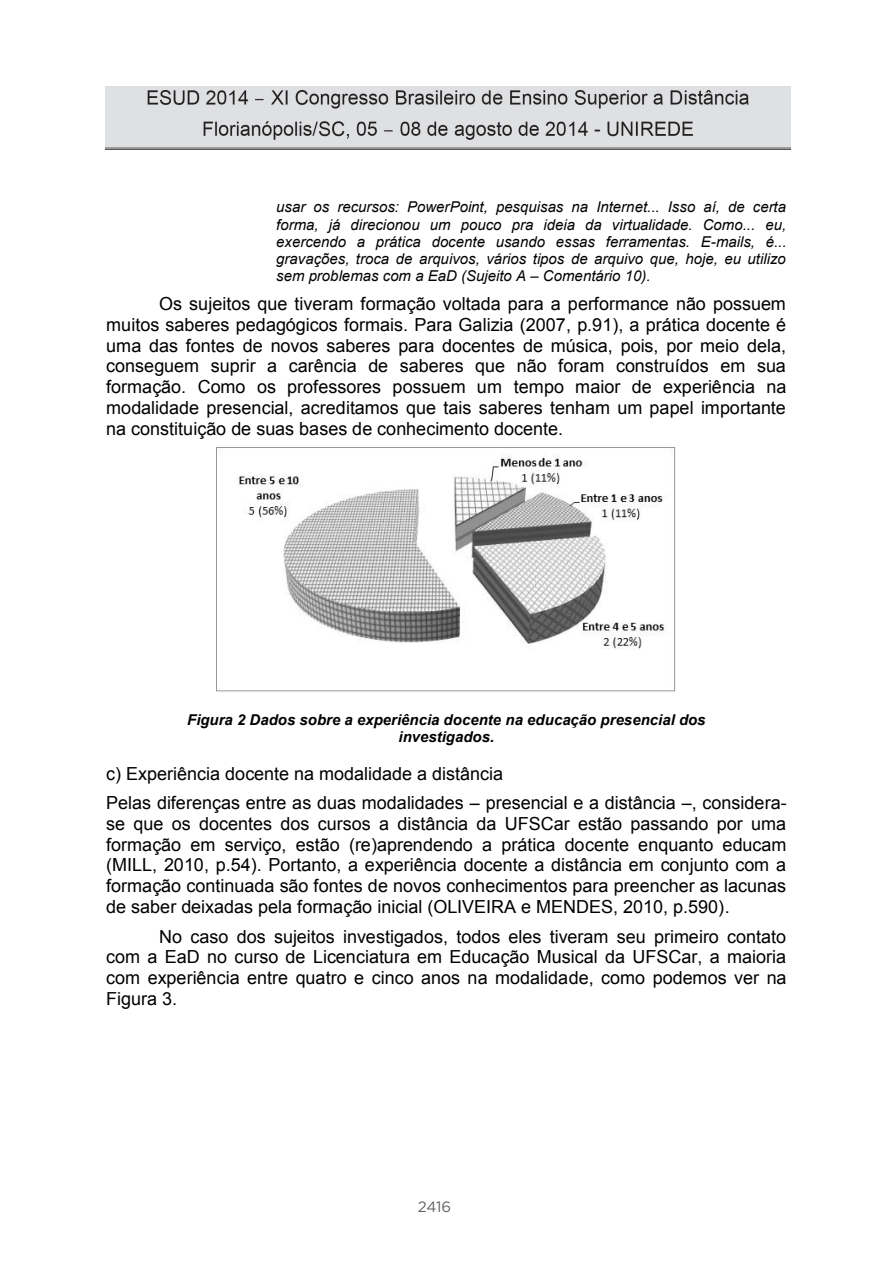
<style>
.page{position:relative;width:893px;height:1263px;background:#fff}
.page>*{position:absolute;margin:0;border:0;box-sizing:border-box;transform-origin:0 0}
.t1{font:18px/20.7px "Arial";color:#000;text-align:justify}
.t2{font:italic 15px/17.2px "Arial";color:#000;text-align:justify}
.t3{font:italic 700 15px/17.2px "Arial";color:#000;text-align:center}
.t4{font:15px "Gotham";color:#636366}
.s1{font-style:inherit}
</style>
<div class="page">
<img style="left:105px;top:86px;width:685px;height:63px">
<img style="left:217px;top:447px;width:459px;height:245px">
<p class="t2" style="left:276px;top:199px;width:512px">usar os recursos: PowerPoint, pesquisas na Internet... Isso aí, de certa forma, já direcionou um pouco pra ideia da virtualidade. Como... eu, exercendo a prática docente usando essas ferramentas. E-mails, é... gravações, troca de arquivos, vários tipos de arquivo que, hoje, eu utilizo sem problemas com a EaD (Sujeito A <span class="s1">–</span> Comentário 10).</p>
<p class="t1" style="left:106px;top:294px;width:682px;text-indent:53px">Os sujeitos que tiveram formação voltada para a performance não possuem muitos saberes pedagógicos formais. Para Galizia (2007, p.91), a prática docente é uma das fontes de novos saberes para docentes de música, pois, por meio dela, conseguem suprir a carência de saberes que não foram construídos em sua formação. Como os professores possuem um tempo maior de experiência na modalidade presencial, acreditamos que tais saberes tenham um papel importante na constituição de suas bases de conhecimento docente.</p>
<p class="t3" style="left:187px;top:711px;width:520px">Figura 2 Dados sobre a experiência docente na educação presencial dos investigados.</p>
<p class="t1" style="left:106px;top:759px;width:682px;line-height:29.7px">c) Experiência docente na modalidade a distância<br>Pelas diferenças entre as duas modalidades <span class="s1">–</span> presencial e a distância <span class="s1">–</span>, considera-</p>
<p class="t1" style="left:106px;top:813px;width:682px">se que os docentes dos cursos a distância da UFSCar estão passando por uma formação em serviço, estão (re)aprendendo a prática docente enquanto educam (MILL, 2010, p.54). Portanto, a experiência docente a distância em conjunto com a formação continuada são fontes de novos conhecimentos para preencher as lacunas de saber deixadas pela formação inicial (OLIVEIRA e MENDES, 2010, p.590).</p>
<p class="t1" style="left:106px;top:926px;width:682px;text-indent:53px">No caso dos sujeitos investigados, todos eles tiveram seu primeiro contato com a EaD no curso de Licenciatura em Educação Musical da UFSCar, a maioria com experiência entre quatro e cinco anos na modalidade, como podemos ver na Figura 3.</p>
<p class="t4" style="left:418px;top:1197px;width:35px">2416</p>
</div>
